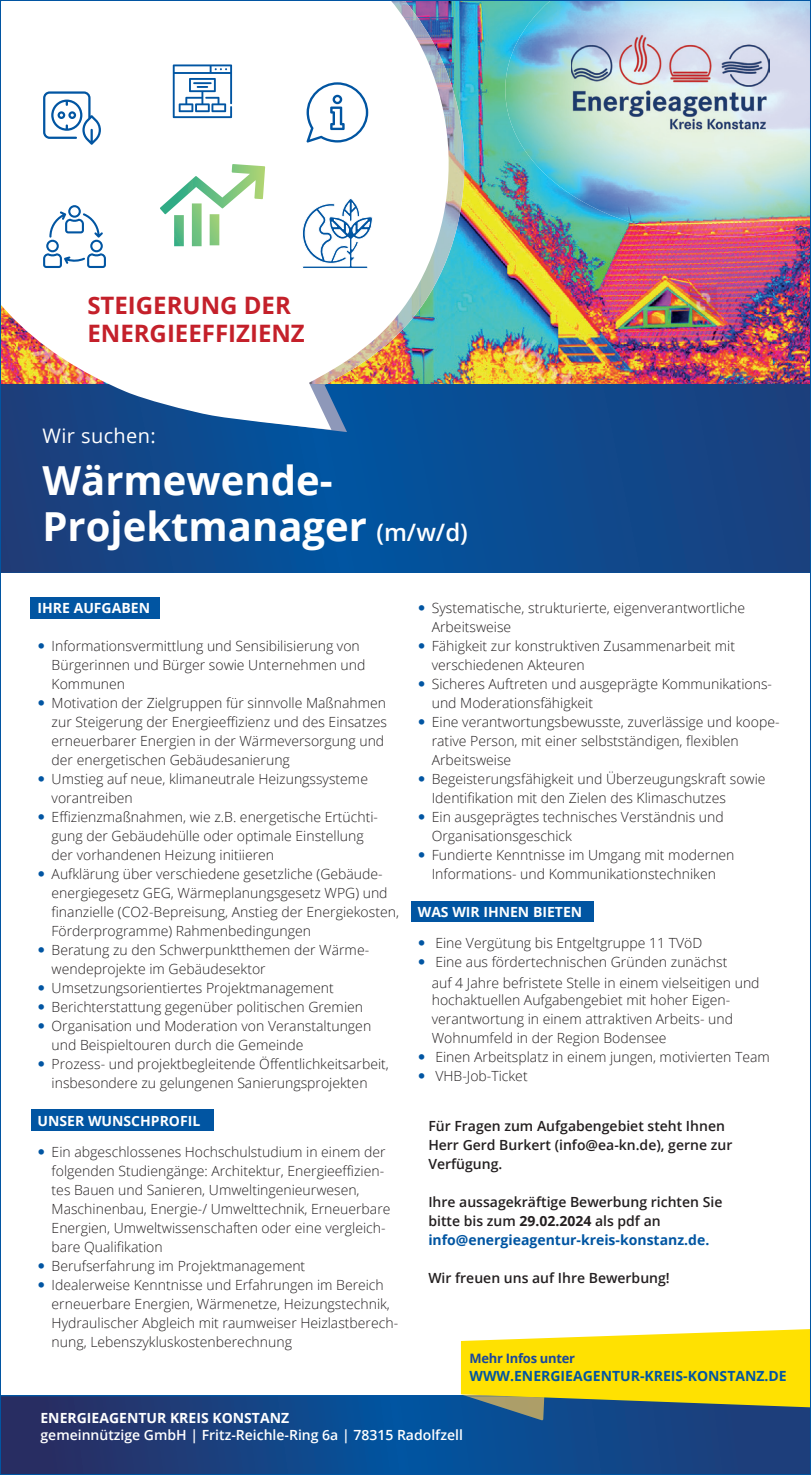
<style>
.page{position:relative;width:811px;height:1475px;background:#fff}
.page>*{position:absolute;margin:0;border:0;box-sizing:border-box;transform-origin:0 0}
.t1{font:700 40px/45.4px "Open Sans";color:#fff}
.t2{font:700 24px/28px "Open Sans";color:#c4202a}
.t3{font:20px "Open Sans";letter-spacing:.02em;color:#fff}
.t4{font:300 14px/19px "Open Sans";color:#231f20}
.t5{font:600 14px/19px "Open Sans";color:#231f20}
.t6{font:700 14px "Open Sans";color:#fff}
.t7{font:600 14px "Open Sans";color:#fff}
.t8{font:700 14px "Open Sans";color:#0155a2}
.t9{font:700 13px "Open Sans";letter-spacing:-.02em;color:#18469d}
.s1{font-weight:600;font-size:24px}
.s2{font-weight:700}
.s3{font-weight:700;color:#0155a2}
</style>
<div class="page">
<img style="left:489px;top:2px;width:320px;height:382px">
<svg style="left:2px;top:384px;width:807px;height:188px;background:#0f488c"></svg>
<svg style="left:2px;top:1395px;width:807px;height:77px;background:#154283"></svg>
<div style="left:31px;top:1109px;width:182px;height:21px;background:#0155a2"></div>
<div style="left:31px;top:597px;width:129px;height:22px;background:#0155a2"></div>
<div style="left:411px;top:901px;width:183px;height:20px;background:#0155a2"></div>
<img style="left:473px;top:2px;width:16px;height:382px">
<svg style="left:120px;top:430px;width:227px;height:2px"></svg>
<svg style="left:2px;top:2px;width:471px;height:428px"></svg>
<svg style="left:43px;top:205px;width:63px;height:63px"></svg>
<svg style="left:173px;top:64px;width:59px;height:54px"></svg>
<svg style="left:306px;top:82px;width:62px;height:61px"></svg>
<svg style="left:302px;top:198px;width:72px;height:71px"></svg>
<svg style="left:461px;top:1329px;width:348px;height:90px;background:#d4c62c"></svg>
<svg style="left:43px;top:91px;width:58px;height:54px"></svg>
<img style="left:505px;top:2px;width:304px;height:234px">
<img style="left:571px;top:33px;width:198px;height:106px">
<svg style="left:160px;top:164px;width:105px;height:82px"></svg>
<h2 class="t2" style="left:87px;top:290px;width:219px">STEIGERUNG DER<br>ENERGIEEFFIZIENZ</h2>
<h3 class="t3" style="left:43px;top:422px;width:115px">Wir suchen:</h3>
<h1 class="t1" style="left:43px;top:457px;width:427px">Wärmewende-<br>Projektmanager <span class="s1">(m/w/d)</span></h1>
<p class="t6" style="left:38px;top:597px;width:114px">IHRE AUFGABEN</p>
<p class="t4" style="left:52px;top:635px;width:349px">Informationsvermittlung und Sensibilisierung von Bürgerinnen und Bürger sowie Unternehmen und Kommunen<br>Motivation der Zielgruppen für sinnvolle Maßnahmen zur Steigerung der Energieeffizienz und des Einsatzes erneuerbarer Energien in der Wärmeversorgung und der energetischen Gebäudesanierung<br>Umstieg auf neue, klimaneutrale Heizungssysteme vorantreiben<br>Effizienzmaßnahmen, wie z.B. energetische Ertüchti&shy;gung der Gebäudehülle oder optimale Einstellung<br>der vorhandenen Heizung initiieren<br>Aufklärung über verschiedene gesetzliche (Gebäude&shy;energiegesetz GEG, Wärmeplanungsgesetz WPG) und finanzielle (CO2-Bepreisung, Anstieg der Energiekosten, Förderprogramme) Rahmenbedingungen<br>Beratung zu den Schwerpunktthemen der Wärme&shy;wendeprojekte im Gebäudesektor Umsetzungsorientiertes Projektmanagement Berichterstattung gegenüber politischen Gremien Organisation und Moderation von Veranstaltungen und Beispieltouren durch die Gemeinde<br>Prozess- und projektbegleitende Öffentlichkeitsarbeit, insbesondere zu gelungenen Sanierungsprojekten</p>
<p class="t6" style="left:38px;top:1110px;width:164px">UNSER WUNSCHPROFIL</p>
<p class="t4" style="left:52px;top:1141px;width:348px">Ein abgeschlossenes Hochschulstudium in einem der folgenden Studiengänge: Architektur, Energieeffizien&shy;tes Bauen und Sanieren, Umweltingenieurwesen, Maschinenbau, Energie-/ Umwelttechnik, Erneuerbare Energien, Umweltwissenschaften oder eine vergleich&shy;bare Qualifikation<br>Berufserfahrung im Projektmanagement<br>Idealerweise Kenntnisse und Erfahrungen im Bereich erneuerbare Energien, Wärmenetze, Heizungstechnik, Hydraulischer Abgleich mit raumweiser Heizlastberech&shy;nung, Lebenszykluskostenberechnung</p>
<p class="t4" style="left:432px;top:597px;width:349px">Systematische, strukturierte, eigenverantwortliche Arbeitsweise<br>Fähigkeit zur konstruktiven Zusammenarbeit mit verschiedenen Akteuren<br>Sicheres Auftreten und ausgeprägte Kommunikations&shy;und Moderationsfähigkeit<br>Eine verantwortungsbewusste, zuverlässige und koope&shy;rative Person, mit einer selbstständigen, flexiblen Arbeitsweise<br>Begeisterungsfähigkeit und Überzeugungskraft sowie Identifikation mit den Zielen des Klimaschutzes<br>Ein ausgeprägtes technisches Verständnis und Organisationsgeschick<br>Fundierte Kenntnisse im Umgang mit modernen Informations- und Kommunikationstechniken</p>
<p class="t6" style="left:418px;top:901px;width:166px">WAS WIR IHNEN BIETEN</p>
<p class="t4" style="left:435px;top:932px;width:293px">Eine Vergütung bis Entgeltgruppe 11 TVöD<br>Eine aus fördertechnischen Gründen zunächst</p>
<p class="t4" style="left:432px;top:973px;width:329px;line-height:16.8px">auf 4 Jahre befristete Stelle in einem vielseitigen und hochaktuellen Aufgabengebiet mit hoher Eigen-</p>
<p class="t4" style="left:432px;top:1008px;width:340px">verantwortung in einem attraktiven Arbeits- und Wohnumfeld in der Region Bodensee<br>Einen Arbeitsplatz in einem jungen, motivierten Team VHB-Job-Ticket</p>
<p class="t5" style="left:428px;top:1116px;width:305px">Für Fragen zum Aufgabengebiet steht Ihnen<br>Herr Gerd Burkert (info@ea-kn.de), gerne zur<br>Verfügung.</p>
<p class="t5" style="left:428px;top:1192px;width:295px">Ihre aussagekräftige Bewerbung richten Sie bitte bis zum <span class="s2">29.02.2024</span> als pdf an <span class="s3">info@energieagentur-kreis-konstanz.de.</span></p>
<p class="t5" style="left:428px;top:1268px;width:243px">Wir freuen uns auf Ihre Bewerbung!</p>
<p class="t9" style="left:469px;top:1348px;width:107px">Mehr Infos unter</p>
<p class="t8" style="left:469px;top:1365px;width:319px">WWW.ENERGIEAGENTUR-KREIS-KONSTANZ.DE</p>
<p class="t6" style="left:40px;top:1407px;width:250px">ENERGIEAGENTUR KREIS KONSTANZ</p>
<p class="t7" style="left:40px;top:1424px;width:424px">gemeinnützige GmbH | Fritz-Reichle-Ring 6a | 78315 Radolfzell</p>
</div>
